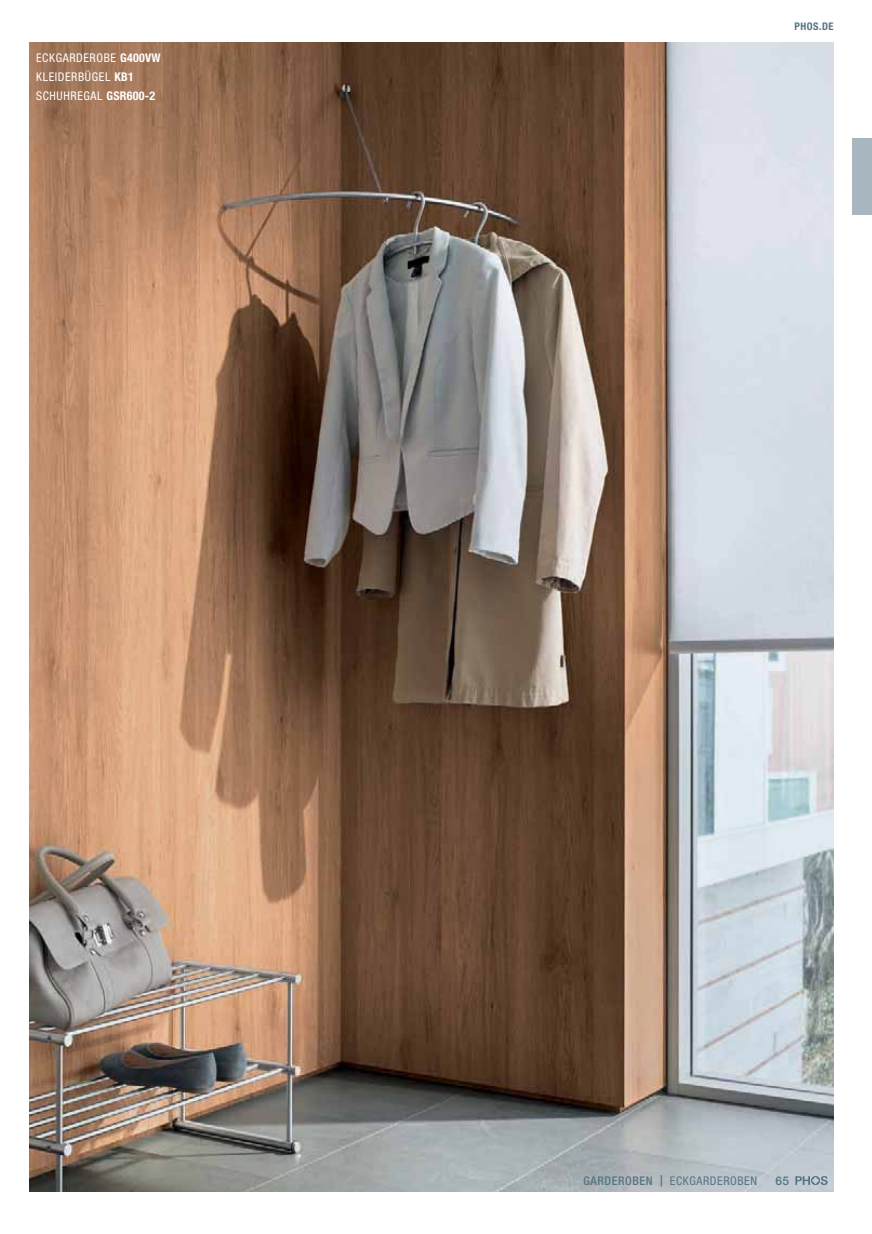
<style>
.page{position:relative;width:872px;height:1234px;background:#fff}
.page>*{position:absolute;margin:0;border:0;box-sizing:border-box;transform-origin:0 0}
.t1{font:condensed 12px/19.2px "Helvetica Neue LT Std";letter-spacing:.05em;color:#fff}
.t2{font:condensed 12px "Helvetica Neue LT Std";letter-spacing:.05em;color:#557483}
.t3{font:500 12px "Helvetica Neue LT Std";color:#557483}
.t4{font:700 condensed 10.5px "Helvetica Neue LT Std";letter-spacing:.05em;color:#557483}
.s1{font-weight:700}
.s2{font-weight:500}
.s3{font-weight:500;font-stretch:normal;font-size:11.25px}
</style>
<div class="page">
<img style="left:30px;top:43px;width:803px;height:1148px">
<svg style="left:795px;top:1175px;width:32px;height:9px"></svg>
<div style="left:853px;top:138px;width:19px;height:77px;background:#a7b6bf"></div>
<p class="t1" style="left:36px;top:49px;width:126px">ECKGARDEROBE <span class="s1">G400VW<br></span>KLEIDERBÜGEL <span class="s1">KB1<br></span>SCHUHREGAL <span class="s1">GSR600-2</span></p>
<p class="t4" style="left:794px;top:20px;width:41px">PHOS.DE</p>
<p class="t2" style="left:583px;top:1176px;width:175px"><span class="s2">GARDEROBEN</span> <span class="s3">|</span> ECKGARDEROBEN</p>
<p class="t3" style="left:775px;top:1173px;width:15px">65</p>
</div>
